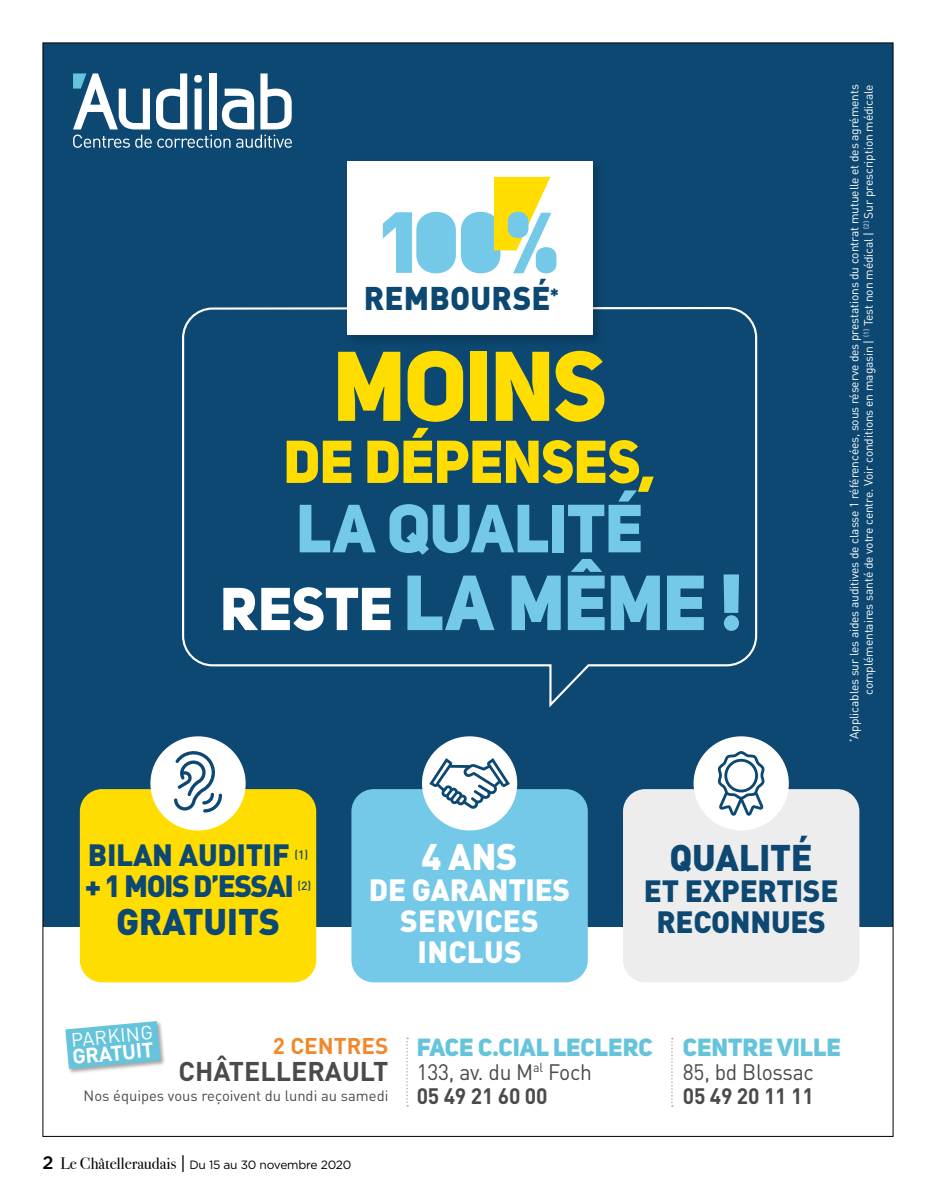
<style>
.page{position:relative;width:936px;height:1191px;background:#fff}
.page>*{position:absolute;margin:0;border:0;box-sizing:border-box;transform-origin:0 0}
.t1{font:97.5px "Uni Sans Heavy CAPS";letter-spacing:-.02em;color:#fd0}
.t2{font:76.95px "Uni Sans Heavy CAPS";letter-spacing:-.015em;color:#73c9e7}
.t3{font:67.2px "Uni Sans Heavy CAPS";letter-spacing:-.005em;color:#73c9e7}
.t4{font:59.7px "Uni Sans Heavy CAPS";letter-spacing:-.01em;color:#fd0}
.t5{font:900 36.6px "DIN Pro";letter-spacing:-.01em;color:#0d4872}
.t6{font:900 36.6px "DIN Pro";color:#fff}
.t7{font:900 32.4px "DIN Pro";letter-spacing:.01em;color:#0d4872}
.t8{font:900 30.45px/30.9px "DIN Pro";letter-spacing:-.01em;color:#0d4872;text-align:center}
.t9{font:900 30.45px/30.9px "DIN Pro";letter-spacing:.01em;color:#fff;text-align:center}
.t10{font:900 30.45px "DIN Pro";letter-spacing:-.05em;color:#0d4872}
.t11{font:700 26.7px "DIN Pro";color:#4a4a49}
.t12{font:24.6px "Uni Sans Heavy CAPS";color:#65c4db}
.t13{font:700 22.5px "DIN Pro";color:#f1892b}
.t14{font:22.05px/24.6px "DIN Pro";letter-spacing:-.01em;color:#4a4a49;scale:.95 1}
.t15{font:700 22.05px "DIN Pro";letter-spacing:-.01em;color:#4a4a49;scale:.95 1}
.t16{font:700 20.7px "DIN Pro";color:#fff}
.t17{font:19.2px "DIN Pro";color:#fff}
.t18{font:14.7px "DIN Pro";color:#4a4a49}
.t19{font:12px/14.4px "DIN";letter-spacing:-.01em;color:#fff;text-align:right}
.t20{font:12px "Gotham";letter-spacing:-.02em;color:#000}
.t21{font:500 12px "DIN Pro";color:#0d4872}
.s1{font-size:59.7px;color:#fff}
.s2{font-size:78.15px}
.s3{font-weight:500;font-size:18px}
.s4{font-family:"Bodoni Svty Two ITCTT Book";font-size:16.5px}
.s5{font-weight:300;font-size:24px}
.s6{font-weight:700}
</style>
<div class="page">
<div style="left:44px;top:44px;width:849px;height:883px;background:#0d4872"></div>
<svg style="left:182px;top:307px;width:576px;height:401px"></svg>
<div style="left:344px;top:158px;width:260px;height:189px;background:#000;opacity:.2"></div>
<div style="left:347px;top:161px;width:245px;height:173px;background:#fff"></div>
<svg style="left:383px;top:212px;width:29px;height:61px"></svg>
<div style="left:416px;top:212px;width:40px;height:61px;background:#73c9e7;border-radius:19px"></div>
<div style="left:461px;top:212px;width:39px;height:61px;background:#73c9e7;border-radius:19px"></div>
<div style="left:535px;top:247px;width:21px;height:26px;background:#73c9e7;border-radius:10px"></div>
<svg style="left:494px;top:177px;width:57px;height:96px"></svg>
<div style="left:80px;top:789px;width:236px;height:193px;background:#fd0;border-radius:22px"></div>
<div style="left:150px;top:736px;width:96px;height:94px;background:#fff;border-radius:50%"></div>
<svg style="left:174px;top:751px;width:48px;height:61px"></svg>
<div style="left:351px;top:789px;width:236px;height:193px;background:#73c9e7;border-radius:22px"></div>
<div style="left:422px;top:736px;width:95px;height:94px;background:#fff;border-radius:50%"></div>
<div style="left:623px;top:789px;width:236px;height:193px;background:#ededed;border-radius:22px"></div>
<div style="left:693px;top:736px;width:95px;height:94px;background:#fff;border-radius:50%"></div>
<svg style="left:717px;top:751px;width:47px;height:64px"></svg>
<svg style="left:429px;top:758px;width:81px;height:51px"></svg>
<svg style="left:194px;top:75px;width:8px;height:54px"></svg>
<div style="left:210px;top:73px;width:7px;height:56px;background:#fff"></div>
<svg style="left:156px;top:73px;width:31px;height:56px"></svg>
<svg style="left:73px;top:73px;width:77px;height:56px"></svg>
<svg style="left:222px;top:89px;width:32px;height:40px"></svg>
<svg style="left:260px;top:73px;width:32px;height:56px"></svg>
<svg style="left:73px;top:135px;width:157px;height:13px"></svg>
<svg style="left:236px;top:135px;width:56px;height:13px"></svg>
<svg style="left:671px;top:1037px;width:2px;height:69px"></svg>
<svg style="left:406px;top:1037px;width:2px;height:69px"></svg>
<div style="left:64px;top:1020px;width:102px;height:54px;background:#000;opacity:.35"></div>
<svg style="left:65px;top:1021px;width:95px;height:47px;background:#7dcadd"></svg>
<h3 class="t7" style="left:363px;top:276px;width:197px">REMBOURSÉ<sup>*</sup></h3>
<h1 class="t1" style="left:333px;top:323px;width:275px">MOINS</h1>
<h3 class="t4" style="left:283px;top:423px;width:374px">DE DÉPENSES,</h3>
<h3 class="t3" style="left:296px;top:485px;width:348px">LA QUALITÉ</h3>
<h2 class="t2" style="left:220px;top:553px;width:523px"><span class="s1">RESTE</span> LA MÊME <span class="s2">!</span></h2>
<p class="t19" style="left:846px;top:742px;width:659px;rotate:-90deg"><sup>*</sup>Applicables sur les aides auditives de classe 1 référencées, sous réserve des prestations du contrat mutuelle et des agréments complémentaires santé de votre centre. Voir conditions en magasin | <sup>(1)</sup> Test non médical | <sup>(2)</sup> Sur prescription médicale</p>
<h3 class="t8" style="left:88px;top:838px;width:203px">BILAN AUDITIF</h3>
<p class="t21" style="left:294px;top:846px;width:15px">(1)</p>
<h3 class="t10" style="left:85px;top:865px;width:211px">+ 1 MOIS D’ESSAI</h3>
<p class="t21" style="left:297px;top:877px;width:15px">(2)</p>
<h3 class="t5" style="left:116px;top:897px;width:165px">GRATUITS</h3>
<h3 class="t6" style="left:421px;top:832px;width:97px">4 ANS</h3>
<h3 class="t9" style="left:369px;top:873px;width:203px">DE GARANTIES<br>SERVICES<br>INCLUS</h3>
<h3 class="t5" style="left:669px;top:833px;width:145px">QUALITÉ</h3>
<h3 class="t8" style="left:644px;top:874px;width:196px">ET EXPERTISE<br>RECONNUES</h3>
<h3 class="t17" style="left:70px;top:1026px;width:84px;rotate:-5deg">PARKING</h3>
<h3 class="t13" style="left:273px;top:1030px;width:117px">2 CENTRES</h3>
<h3 class="t11" style="left:178px;top:1053px;width:211px">CHÂTELLERAULT</h3>
<p class="t18" style="left:84px;top:1086px;width:306px">Nos équipes vous reçoivent du lundi au samedi</p>
<h3 class="t16" style="left:71px;top:1042px;width:83px;rotate:-5deg">GRATUIT</h3>
<p class="t20" style="left:43px;top:1157px;width:310px"><span class="s3">2</span> <span class="s4">Le Châtelleraudais</span> <span class="s5">I</span> Du 15 au 30 novembre 2020</p>
<h3 class="t12" style="left:416px;top:1031px;width:237px">FACE C.CIAL LECLERC</h3>
<h3 class="t14" style="left:416px;top:1058px;width:186px">133, av. du M<sup>al</sup> Foch<br><span class="s6">05 49 21 60 00</span></h3>
<h3 class="t12" style="left:682px;top:1031px;width:159px">CENTRE VILLE</h3>
<h3 class="t14" style="left:682px;top:1058px;width:139px">85, bd Blossac</h3>
<h3 class="t15" style="left:682px;top:1081px;width:139px">05 49 20 11 11</h3>
</div>
